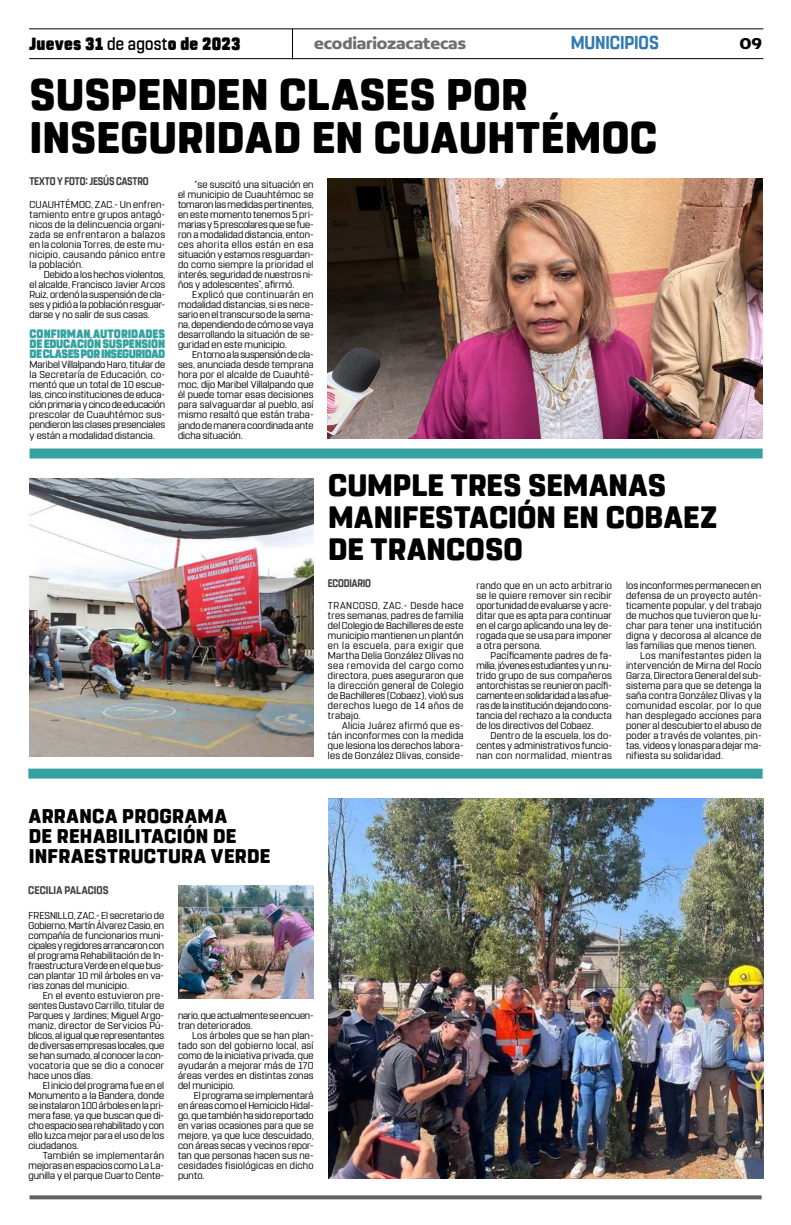
<style>
.page{position:relative;width:791px;height:1225px;background:#fff}
.page>*{position:absolute;margin:0;border:0;box-sizing:border-box;transform-origin:0 0}
.t1{font:800 44px/43px "Rohn Rounded";letter-spacing:.005em;color:#000}
.t2{font:800 30.8px/32px "Rohn Rounded";letter-spacing:.005em;color:#000}
.t3{font:800 19.8px/20px "Rohn Rounded";letter-spacing:.02em;color:#000}
.t4{font:700 18.6px "Rohn Rounded";letter-spacing:-.01em;color:#327ab3;scale:.91 1}
.t5{font:900 17.6px "Rohn Rounded";letter-spacing:.015em;color:#000;scale:.91 1}
.t6{font:700 16.9px "Concord";letter-spacing:-.01em;color:#706f6f}
.t7{font:700 16.9px "Concord";color:#000}
.t8{font:900 12.1px/10px "Rohn Rounded";letter-spacing:-.025em;color:#36a1a1;text-align:justify;scale:.91 1}
.t9{font:700 11px "Rohn Rounded";letter-spacing:-.01em;color:#3d3d3d;scale:.85 1}
.t10{font:700 11px "Rohn Rounded";letter-spacing:-.01em;color:#3d3d3d;scale:.91 1}
.t11{font:10px/10px "Rohn Rounded";letter-spacing:.015em;color:#000;text-align:justify}
.t12{font:10px/10px "Rohn Rounded";letter-spacing:-.015em;color:#000}
.t13{font:10px "Rohn Rounded";letter-spacing:.045em;color:#000}
.t14{font:10px "Rohn Rounded";letter-spacing:.035em;color:#000}
.t15{font:10px "Rohn Rounded";letter-spacing:.04em;color:#000}
.s1{font-weight:500}
</style>
<div class="page">
<hr style="left:29px;top:28px;width:734px;height:1px;background:#000">
<hr style="left:29px;top:58px;width:734px;height:1px;background:#000">
<hr style="left:292px;top:29px;width:1px;height:31px;background:#000">
<div style="left:30px;top:448px;width:733px;height:10px;background:#36a1a1"></div>
<svg style="left:30px;top:1195px;width:732px;height:4px;background:#6f6f6f"></svg>
<div style="left:28px;top:768px;width:735px;height:10px;background:#36a1a1"></div>
<img style="left:328px;top:178px;width:435px;height:260px">
<img style="left:30px;top:478px;width:284px;height:278px">
<img style="left:328px;top:798px;width:435px;height:380px">
<img style="left:178px;top:886px;width:136px;height:112px">
<h3 class="t5" style="left:29px;top:33px;width:234px">Jueves 31 <span class="s1">de agost</span>o de 2023</h3>
<h3 class="t6" style="left:314px;top:33px;width:153px">ecodiariozacatecas</h3>
<h3 class="t4" style="left:571px;top:32px;width:98px">MUNICIPIOS</h3>
<h3 class="t7" style="left:739px;top:33px;width:24px">09</h3>
<h1 class="t1" style="left:29px;top:74px;width:630px">SUSPENDEN CLASES POR<br>INSEGURIDAD EN CUAUHTÉMOC</h1>
<p class="t9" style="left:29px;top:175px;width:142px">TEXTO Y FOTO: JESÚS CASTRO</p>
<p class="t11" style="left:30px;top:200px;width:137px">CUAUHTÉMOC, ZAC.- Un enfren&shy;tamiento entre grupos antagó&shy;nicos de la delincuencia organi&shy;zada se enfrentaron a balazos en la colonia Torres, de este mu&shy;nicipio, causando pánico entre la población.</p>
<p class="t11" style="left:30px;top:270px;width:137px;text-indent:14px">Debido a los hechos violentos, el alcalde, Francisco Javier Arcos Ruiz, ordenó la suspensión de cla&shy;ses y pidió a la población resguar&shy;darse y no salir de sus casas.</p>
<p class="t8" style="left:30px;top:329px;width:151px">CONFIRMAN AUTORIDADES DE EDUCACIÓN SUSPENSIÓN DE CLASES POR INSEGURIDAD</p>
<p class="t11" style="left:30px;top:360px;width:137px">Maribel Villalpando Haro, titular de la Secretaría de Educación, co&shy;mentó que un total de 10 escue&shy;las, cinco instituciones de educa&shy;ción primaria y cinco de educación prescolar de Cuauhtémoc sus&shy;pendieron las clases presenciales y están a modalidad distancia.</p>
<p class="t11" style="left:178px;top:180px;width:137px;text-indent:16px">“se suscitó una situación en el municipio de Cuauhtémoc se tomaron las medidas pertinentes, en este momento tenemos 5 pri&shy;marias y 5 prescolares que se fue&shy;ron a modalidad distancia, enton&shy;ces ahorita ellos están en esa situación y estamos resguardan&shy;do como siempre la prioridad el interés, seguridad de nuestros ni&shy;ños y adolescentes”, afirmó.</p>
<p class="t11" style="left:178px;top:290px;width:137px;text-indent:14px">Explicó que continuarán en modalidad distancias, si es nece&shy;sario en el transcurso de la sema&shy;na, dependiendo de cómo se vaya desarrollando la situación de se&shy;guridad en este municipio.</p>
<p class="t11" style="left:178px;top:350px;width:137px;text-indent:14px">En torno a la suspensión de cla&shy;ses, anunciada desde temprana hora por el alcalde de Cuauhté&shy;moc, dijo Maribel Villalpando que él puede tomar esas decisiones para salvaguardar al pueblo, así mismo resaltó que están traba&shy;jando de manera coordinada ante dicha situación.</p>
<h2 class="t2" style="left:328px;top:469px;width:391px">CUMPLE TRES SEMANAS<br>MANIFESTACIÓN EN COBAEZ<br>DE TRANCOSO</h2>
<p class="t9" style="left:328px;top:576px;width:52px">ECODIARIO</p>
<p class="t11" style="left:328px;top:600px;width:137px">TRANCOSO, ZAC.- Desde hace tres semanas, padres de familia del Colegio de Bachilleres de este municipio mantienen un plantón en la escuela, para exigir que Martha Delia González Olivas no sea removida del cargo como directora, pues aseguraron que la dirección general de Colegio de Bachilleres (Cobaez), violó sus derechos luego de 14 años de trabajo.</p>
<p class="t11" style="left:328px;top:720px;width:137px;text-indent:14px">Alicia Juárez afirmó que es&shy;tán inconformes con la medida que lesiona los derechos labora&shy;les de González Olivas, conside-</p>
<p class="t11" style="left:476px;top:580px;width:137px">rando que en un acto arbitrario se le quiere remover sin recibir oportunidad de evaluarse y acre&shy;ditar que es apta para continuar en el cargo aplicando una ley de&shy;rogada que se usa para imponer a otra persona.</p>
<p class="t11" style="left:476px;top:650px;width:137px;text-indent:14px">Pacíficamente padres de fa&shy;milia, jóvenes estudiantes y un nu&shy;trido grupo de sus compañeros antorchistas se reunieron pacífi&shy;camente en solidaridad a las afue&shy;ras de la institución dejando cons&shy;tancia del rechazo a la conducta de los directivos del Cobaez.</p>
<p class="t11" style="left:476px;top:730px;width:137px;text-indent:14px">Dentro de la escuela, los do&shy;centes y administrativos funcio&shy;nan con normalidad, mientras</p>
<p class="t11" style="left:626px;top:580px;width:137px">los inconformes permanecen en</p>
<p class="t11" style="left:626px;top:590px;width:137px">defensa de un proyecto autén-</p>
<p class="t11" style="left:626px;top:600px;width:137px">ticamente popular, y del trabajo</p>
<p class="t11" style="left:626px;top:610px;width:137px">de muchos que tuvieron que lu-</p>
<p class="t11" style="left:626px;top:620px;width:137px">char para tener una institución</p>
<p class="t11" style="left:626px;top:630px;width:137px">digna y decorosa al alcance de</p>
<p class="t11" style="left:626px;top:640px;width:132px">las familias que menos tienen.</p>
<p class="t15" style="left:640px;top:649px;width:123px">Los manifestantes piden la</p>
<p class="t11" style="left:626px;top:660px;width:137px">intervención de Mirna del Rocío</p>
<p class="t11" style="left:626px;top:670px;width:137px">Garza, Directora General del sub-</p>
<p class="t11" style="left:626px;top:680px;width:137px">sistema para que se detenga la</p>
<p class="t11" style="left:626px;top:690px;width:137px">saña contra González Olivas y la</p>
<p class="t13" style="left:626px;top:699px;width:137px">comunidad escolar, por lo que</p>
<p class="t14" style="left:626px;top:709px;width:137px">han desplegado acciones para</p>
<p class="t11" style="left:626px;top:720px;width:137px">poner al descubierto el abuso de</p>
<p class="t11" style="left:626px;top:730px;width:137px">poder a través de volantes, pin-</p>
<p class="t11" style="left:626px;top:740px;width:137px">tas, videos y lonas para dejar ma-</p>
<p class="t11" style="left:626px;top:750px;width:98px">nifiesta su solidaridad.</p>
<h3 class="t3" style="left:29px;top:806px;width:243px">ARRANCA PROGRAMA<br>DE REHABILITACIÓN DE<br>INFRAESTRUCTURA VERDE</h3>
<p class="t10" style="left:28px;top:883px;width:90px">CECILIA PALACIOS</p>
<p class="t11" style="left:29px;top:910px;width:137px">FRESNILLO, ZAC.- El secretario de Gobierno, Martín Álvarez Casio, en compañía de funcionarios muni&shy;cipales y regidores arrancaron con el programa Rehabilitación de In&shy;fraestructura Verde en el que bus&shy;can plantar 10 mil árboles en va&shy;rias zonas del municipio.</p>
<p class="t11" style="left:29px;top:990px;width:137px;text-indent:14px">En el evento estuvieron pre&shy;sentes Gustavo Carrillo, titular de Parques y Jardines; Miguel Argo&shy;maniz, director de Servicios Pú&shy;blicos, al igual que representantes de diversas empresas locales, que se han sumado, al conocer la con&shy;vocatoria que se dio a conocer hace unos días.</p>
<p class="t11" style="left:29px;top:1080px;width:137px;text-indent:14px">El inicio del programa fue en el Monumento a la Bandera, donde se instalaron 100 árboles en la pri&shy;mera fase, ya que buscan que di&shy;cho espacio sea rehabilitado y con ello luzca mejor para el uso de los ciudadanos.</p>
<p class="t11" style="left:29px;top:1150px;width:137px;text-indent:14px">También se implementarán mejoras en espacios como La La&shy;gunilla y el parque Cuarto Cente-</p>
<p class="t12" style="left:178px;top:1010px;width:137px">nario, que actualmente se encuen&shy;tran deteriorados.</p>
<p class="t11" style="left:178px;top:1030px;width:137px;text-indent:14px">Los árboles que se han plan&shy;tado son del gobierno local, así como de la iniciativa privada, que ayudarán a mejorar más de 170 áreas verdes en distintas zonas del municipio.</p>
<p class="t11" style="left:178px;top:1090px;width:137px;text-indent:16px">El programa se implementará en áreas como el Hemiciclo Hidal&shy;go, que también ha sido reportado en varias ocasiones para que se mejore, ya que luce descuidado, con áreas secas y vecinos repor&shy;tan que personas hacen sus ne&shy;cesidades fisiológicas en dicho punto.</p>
</div>
